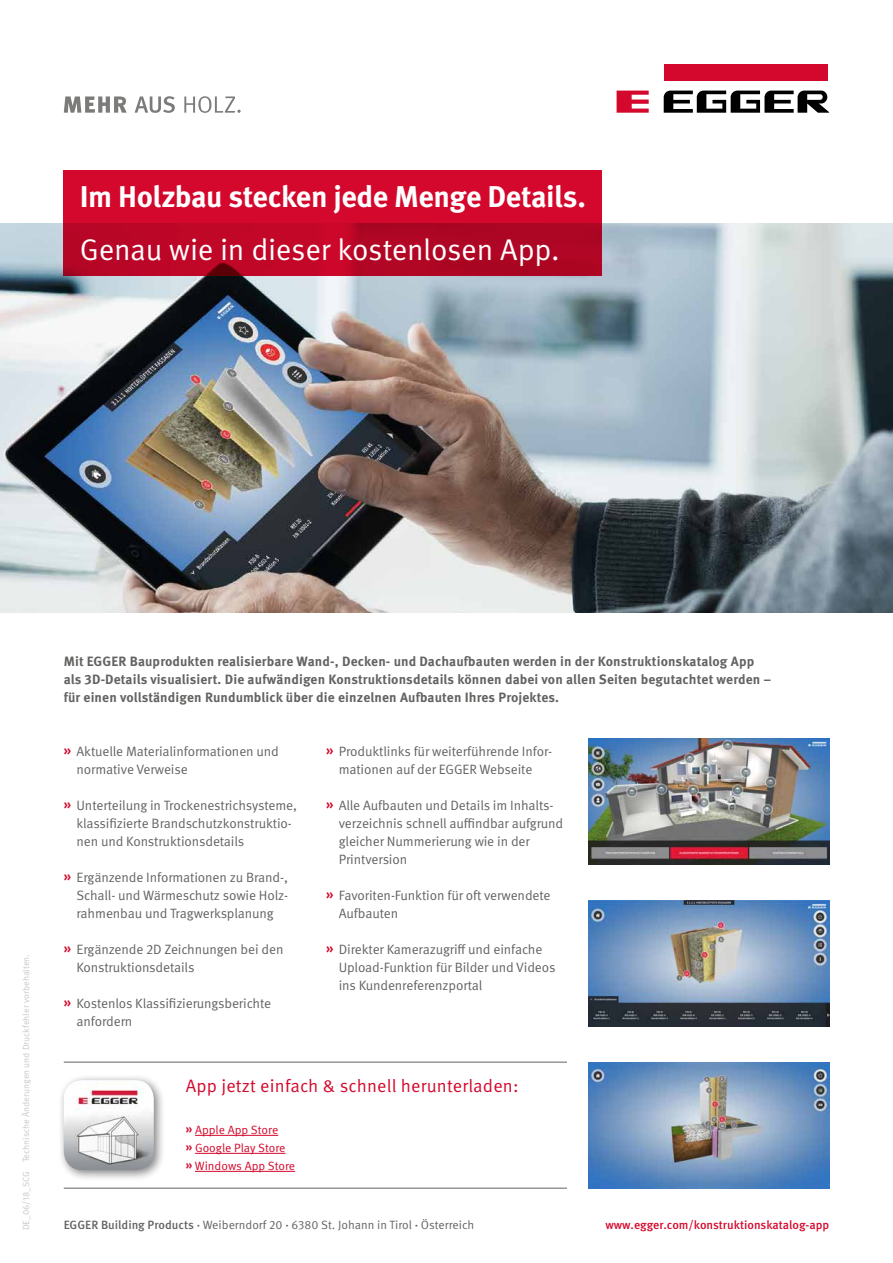
<style>
.page{position:relative;width:893px;height:1263px;background:#fff}
.page>*{position:absolute;margin:0;border:0;box-sizing:border-box;transform-origin:0 0}
.t1{font:700 30px "Meta Pro";letter-spacing:-.02em;color:#fff}
.t2{font:30px "Meta Pro";letter-spacing:-.01em;color:#fff}
.t3{font:18px "Meta Pro";letter-spacing:.01em;color:#d4082c}
.t4{font:13.5px/18px "Meta Pro";letter-spacing:-.01em;color:#636362}
.t5{font:700 13.5px/18px "Meta Pro";letter-spacing:.01em;color:#636362}
.t6{font:12px "Meta Pro";color:#636362}
.t7{font:12px/18px "Meta Pro";letter-spacing:-.005em;color:#d4082c}
.t8{font:500 12px "Meta Pro";color:#d4082c}
.t9{font:9px "Meta Pro";letter-spacing:.005em;color:#c7c8c8}
.s1{font-weight:700;color:#d4082c}
.s2{font-weight:700}
.s3{font-weight:500}
</style>
<div class="page">
<div style="left:664px;top:64px;width:163px;height:16px;background:#d4082c"></div>
<svg style="left:617px;top:91px;width:32px;height:22px"></svg>
<svg style="left:664px;top:91px;width:166px;height:22px"></svg>
<svg style="left:64px;top:96px;width:63px;height:17px"></svg>
<svg style="left:135px;top:96px;width:40px;height:17px"></svg>
<svg style="left:184px;top:96px;width:57px;height:17px"></svg>
<img style="left:0;top:223px;width:893px;height:389px">
<hr style="left:195px;top:1135px;width:83px;height:1px;background:#d4082c">
<hr style="left:195px;top:1153px;width:91px;height:1px;background:#d4082c">
<hr style="left:195px;top:1171px;width:100px;height:1px;background:#d4082c">
<img style="left:588px;top:738px;width:241px;height:126px">
<img style="left:588px;top:900px;width:241px;height:126px">
<img style="left:588px;top:1062px;width:241px;height:126px">
<svg style="left:64px;top:170px;width:538px;height:106px;background:#c40728"></svg>
<hr style="left:64px;top:1062px;width:503px;height:1px;background:#636362">
<hr style="left:64px;top:1188px;width:503px;height:1px;background:#636362">
<div style="left:58px;top:1074px;width:108px;height:108px;background:#000;opacity:.5"></div>
<img style="left:64px;top:1080px;width:90px;height:90px">
<h1 class="t1" style="left:80px;top:173px;width:508px">Im Holzbau stecken jede Menge Details.</h1>
<h1 class="t2" style="left:80px;top:232px;width:481px">Genau wie in dieser kostenlosen App.</h1>
<p class="t9" style="left:20px;top:1230px;width:278px;rotate:-90deg">DE_06/18_SCG Technische Änderungen und Druckfehler vorbehalten.</p>
<p class="t5" style="left:64px;top:651px;width:709px">Mit EGGER Bauprodukten realisierbare Wand-, Decken- und Dachaufbauten werden in der Konstruktionskatalog App als 3D-Details visualisiert. Die aufwändigen Konstruktionsdetails können dabei von allen Seiten begutachtet werden – für einen vollständigen Rundumblick über die einzelnen Aufbauten Ihres Projektes.</p>
<p class="t4" style="left:77px;top:742px;width:204px;text-indent:-13px"><span class="s1">»</span> Aktuelle Materialinformationen und normative Verweise</p>
<p class="t4" style="left:77px;top:796px;width:222px;text-indent:-13px"><span class="s1">»</span> Unterteilung in Trockenestrichsysteme, klassifizierte Brandschutzkonstruktio&shy;nen und Konstruktionsdetails</p>
<p class="t4" style="left:77px;top:868px;width:213px;text-align:justify;text-indent:-13px"><span class="s1">»</span> Ergänzende Informationen zu Brand-, Schall- und Wärmeschutz sowie Holz&shy;rahmenbau und Tragwerksplanung</p>
<p class="t4" style="left:77px;top:940px;width:209px;text-indent:-13px"><span class="s1">»</span> Ergänzende 2D Zeichnungen bei den<br>Konstruktionsdetails</p>
<p class="t4" style="left:77px;top:994px;width:196px;text-indent:-13px"><span class="s1">»</span> Kostenlos Klassifizierungsberichte anfordern</p>
<p class="t4" style="left:326px;top:742px;width:228px;text-align:center"><span class="s1">»</span> Produktlinks für weiterführende Infor&shy;mationen auf der EGGER Webseite</p>
<p class="t4" style="left:339px;top:796px;width:226px;text-indent:-13px"><span class="s1">»</span> Alle Aufbauten und Details im Inhalts&shy;verzeichnis schnell auffindbar aufgrund gleicher Nummerierung wie in der<br>Printversion</p>
<p class="t4" style="left:339px;top:886px;width:213px;text-indent:-13px"><span class="s1">»</span> Favoriten-Funktion für oft verwendete<br>Aufbauten</p>
<p class="t4" style="left:339px;top:940px;width:218px;text-indent:-13px"><span class="s1">»</span> Direkter Kamerazugriff und einfache<br>Upload-Funktion für Bilder und Videos ins Kundenreferenzportal</p>
<h2 class="t3" style="left:186px;top:1075px;width:334px">App jetzt einfach &amp; schnell herunterladen:</h2>
<p class="t7" style="left:186px;top:1121px;width:111px"><span class="s2">»</span> Apple App Store<br><span class="s2">»</span> Google Play Store<br><span class="s2">»</span> Windows App Store</p>
<p class="t6" style="left:64px;top:1217px;width:412px"><span class="s3">EGGER Building Products ·</span> Weiberndorf 20 <span class="s3">·</span> 6380 St. Johann in Tirol <span class="s3">·</span> Österreich</p>
<p class="t8" style="left:605px;top:1217px;width:225px">www.egger.com/konstruktionskatalog-app</p>
</div>
